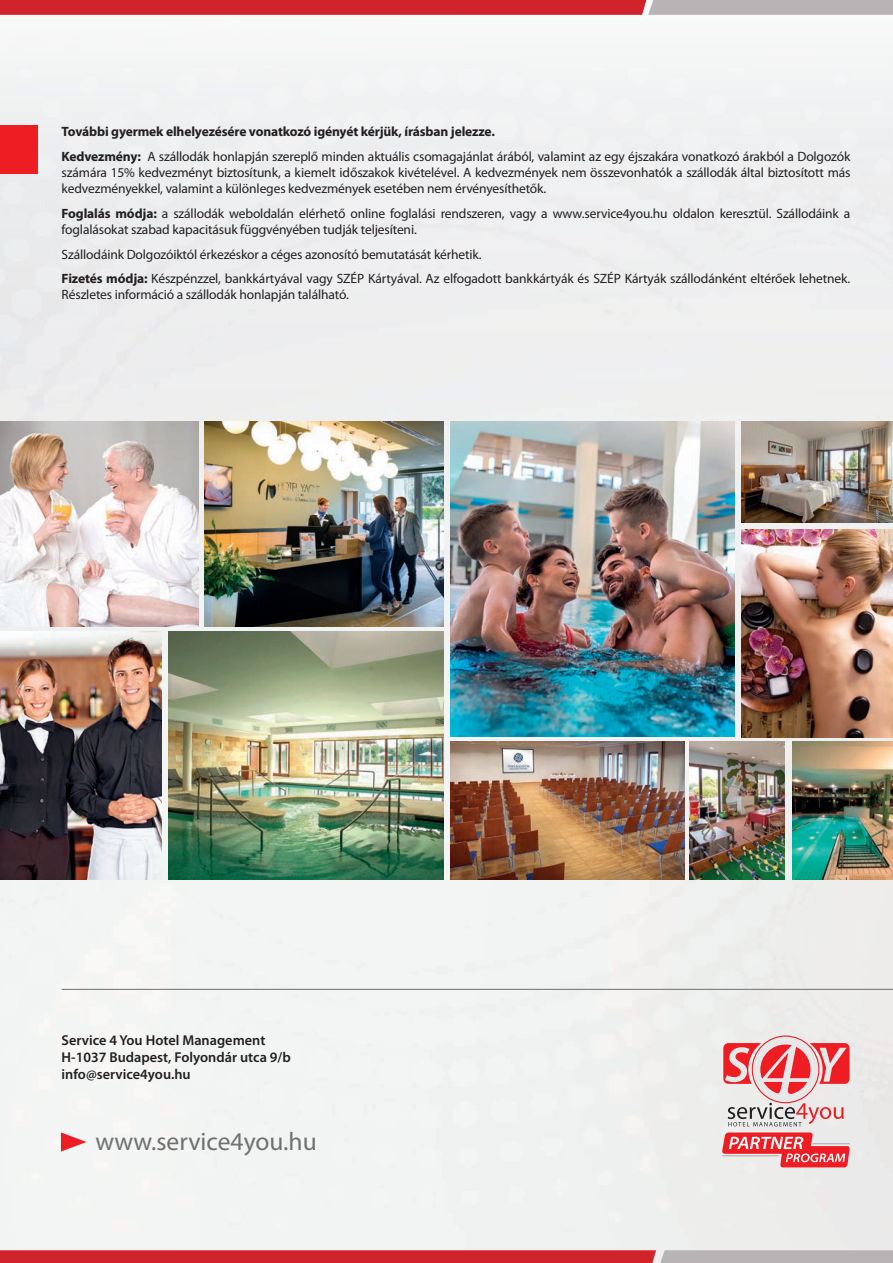
<style>
.page{position:relative;width:893px;height:1263px;background:#fff}
.page>*{position:absolute;margin:0;border:0;box-sizing:border-box;transform-origin:0 0}
.t1{font:25.5px "Myriad Pro";color:#6f7070}
.t2{font:600 14.4px/17.2px "Myriad Pro";color:#231f20}
.t3{font:13.5px/24.8px "Myriad Pro";letter-spacing:-.01em;color:#231f20}
.s1{font-weight:700}
</style>
<div class="page">
<div style="left:0;top:56px;width:893px;height:1194px;background:#eff0f0"></div>
<svg style="left:0;top:0;width:893px;height:15px"></svg>
<svg style="left:0;top:1250px;width:893px;height:13px"></svg>
<div style="left:0;top:126px;width:37px;height:48px;background:#ee1d23"></div>
<img style="left:0;top:631px;width:161px;height:249px">
<img style="left:0;top:422px;width:199px;height:204px">
<img style="left:204px;top:422px;width:239px;height:204px">
<img style="left:450px;top:422px;width:284px;height:315px">
<img style="left:168px;top:631px;width:275px;height:249px">
<img style="left:450px;top:742px;width:234px;height:138px">
<img style="left:689px;top:742px;width:96px;height:138px">
<img style="left:741px;top:529px;width:152px;height:208px">
<img style="left:741px;top:422px;width:152px;height:100px">
<img style="left:792px;top:742px;width:101px;height:138px">
<svg style="left:752px;top:1036px;width:67px;height:67px"></svg>
<svg style="left:728px;top:1103px;width:115px;height:23px"></svg>
<svg style="left:723px;top:1043px;width:127px;height:51px"></svg>
<svg style="left:722px;top:1132px;width:128px;height:35px"></svg>
<hr style="left:722px;top:1155px;width:57px;height:1px;background:#a8a9ad">
<hr style="left:813px;top:1143px;width:37px;height:1px;background:#a8a9ad">
<svg style="left:61px;top:1132px;width:26px;height:19px"></svg>
<hr style="left:62px;top:989px;width:831px;height:1px;background:#6f7070">
<p class="t3" style="left:62px;top:119px;width:790px"><span class="s1">További gyermek elhelyezésére vonatkozó igényét kérjük, írásban jelezze.<br>Kedvezmény:</span> A szállodák honlapján szereplő minden aktuális csomagajánlat árából, valamint az egy éjszakára vonatkozó árakból a Dolgozók</p>
<p class="t3" style="left:62px;top:164px;width:790px;line-height:16.2px">számára 15% kedvezményt biztosítunk, a kiemelt időszakok kivételével. A kedvezmények nem összevonhatók a szállodák által biztosított más kedvezményekkel, valamint a különleges kedvezmények esetében nem érvényesíthetők.</p>
<p class="t3" style="left:62px;top:205px;width:790px;line-height:16.2px"><span class="s1">Foglalás módja:</span> a szállodák weboldalán elérhető online foglalási rendszeren, vagy a www.service4you.hu oldalon keresztül. Szállodáink a foglalásokat szabad kapacitásuk függvényében tudják teljesíteni.</p>
<p class="t3" style="left:62px;top:241px;width:790px">Szállodáink Dolgozóiktól érkezéskor a céges azonosító bemutatását kérhetik.<br><span class="s1">Fizetés módja:</span> Készpénzzel, bankkártyával vagy SZÉP Kártyával. Az elfogadott bankkártyák és SZÉP Kártyák szállodánként eltérőek lehetnek.</p>
<p class="t3" style="left:62px;top:282px;width:289px">Részletes információ a szállodák honlapján található.</p>
<p class="t2" style="left:62px;top:1031px;width:231px">Service 4 You Hotel Management<br>H-1037 Budapest, Folyondár utca 9/b info@service4you.hu</p>
<h1 class="t1" style="left:95px;top:1126px;width:223px">www.service4you.hu</h1>
</div>
